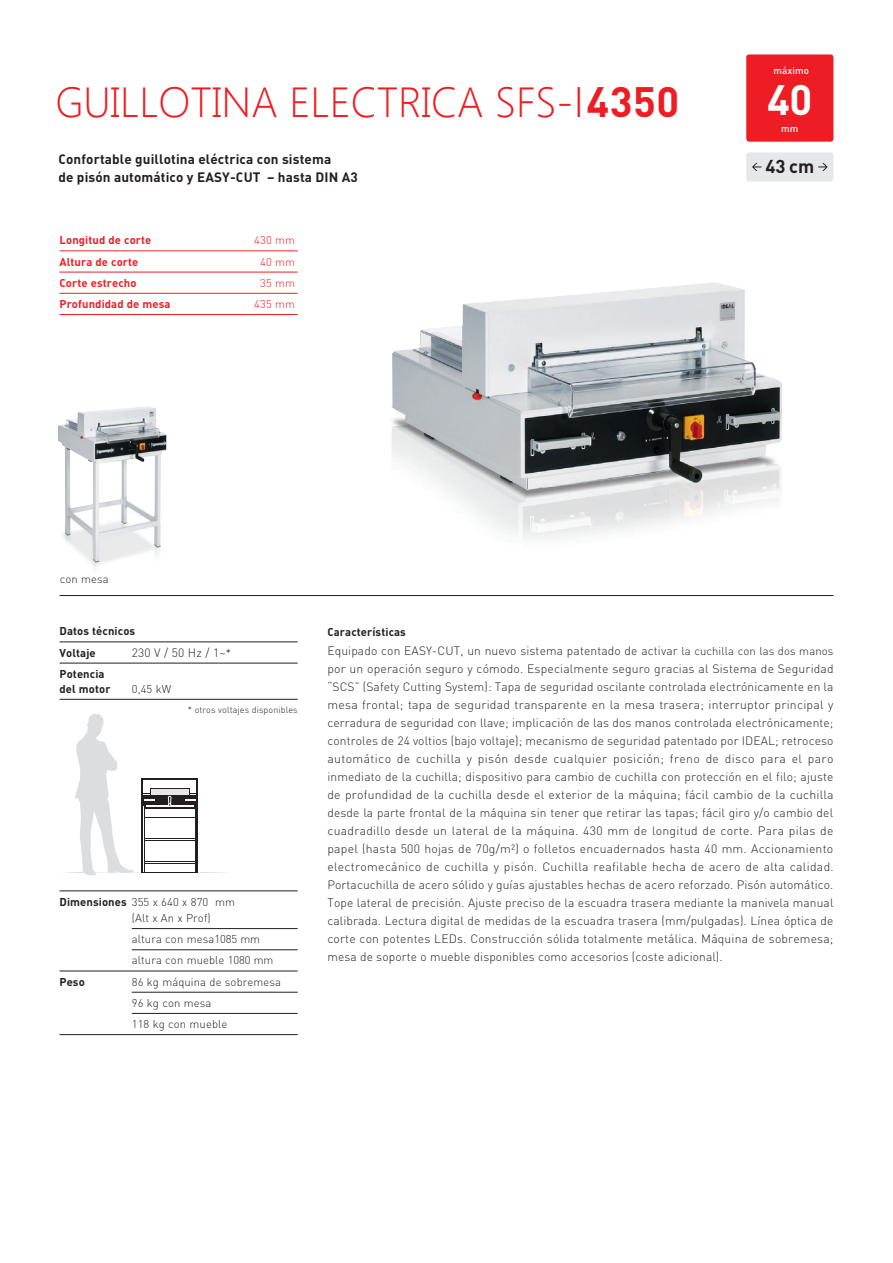
<style>
.page{position:relative;width:893px;height:1263px;background:#fff}
.page>*{position:absolute;margin:0;border:0;box-sizing:border-box;transform-origin:0 0}
.t1{font:300 42px "Segoe UI";color:#ee1d23}
.t2{font:700 42px "DIN";color:#fff}
.t3{font:700 18.45px "DIN";color:#231f20}
.t4{font:700 13.5px/18px "DIN";letter-spacing:.01em;color:#231f20}
.t5{font:300 12px/18px "DIN";letter-spacing:.01em;color:#231f20;text-align:justify}
.t6{font:300 11.25px/21.1px "DIN";letter-spacing:.01em;color:#231f20}
.t7{font:700 11.25px "DIN";letter-spacing:.01em;color:#ee1d23}
.t8{font:700 11.25px/21.1px "DIN";letter-spacing:.01em;color:#231f20}
.t9{font:300 11.25px "DIN";letter-spacing:.01em;color:#ee1d23}
.t10{font:500 9.75px "DIN";letter-spacing:.01em;color:#fff}
.t11{font:300 9px "DIN";letter-spacing:.01em;color:#231f20}
.s1{font-family:"DIN"}
.s2{font-family:"DIN";font-weight:700}
.s3{font-size:11.25px}
.s4{font-weight:700}
</style>
<div class="page">
<img style="left:391px;top:282px;width:391px;height:257px">
<hr style="left:60px;top:595px;width:773px;height:1px;background:#231f20">
<svg style="left:65px;top:714px;width:160px;height:161px"></svg>
<img style="left:58px;top:406px;width:109px;height:164px">
<div style="left:746px;top:152px;width:87px;height:29px;background:#e6e7e9;border-radius:3px"></div>
<svg style="left:752px;top:163px;width:9px;height:8px"></svg>
<svg style="left:818px;top:163px;width:10px;height:8px"></svg>
<div style="left:746px;top:54px;width:87px;height:88px;background:#ee1d23;border-radius:3px"></div>
<hr style="left:60px;top:891px;width:238px;height:1px;background:#231f20">
<hr style="left:132px;top:928px;width:166px;height:1px;background:#231f20">
<hr style="left:132px;top:949px;width:166px;height:1px;background:#231f20">
<hr style="left:60px;top:971px;width:238px;height:1px;background:#231f20">
<hr style="left:132px;top:992px;width:166px;height:1px;background:#231f20">
<hr style="left:132px;top:1013px;width:166px;height:1px;background:#231f20">
<hr style="left:60px;top:1034px;width:238px;height:1px;background:#231f20">
<hr style="left:60px;top:251px;width:238px;height:1px;background:#ee1d23">
<hr style="left:60px;top:272px;width:238px;height:1px;background:#ee1d23">
<hr style="left:60px;top:293px;width:238px;height:1px;background:#ee1d23">
<hr style="left:60px;top:314px;width:238px;height:1px;background:#ee1d23">
<hr style="left:60px;top:642px;width:238px;height:1px;background:#231f20">
<hr style="left:60px;top:663px;width:238px;height:1px;background:#231f20">
<hr style="left:60px;top:699px;width:238px;height:1px;background:#231f20">
<h1 class="t1" style="left:55px;top:71px;width:625px">GUILLOTINA ELECTRICA SFS-<span class="s1">I</span><span class="s2">4350</span></h1>
<p class="t4" style="left:58px;top:150px;width:301px">Confortable guillotina eléctrica con sistema<br>de pisón automático y EASY-CUT – hasta DIN A3</p>
<p class="t7" style="left:60px;top:233px;width:93px">Longitud de corte</p>
<p class="t9" style="left:254px;top:233px;width:42px">430 mm</p>
<p class="t7" style="left:60px;top:254px;width:80px">Altura de corte</p>
<p class="t9" style="left:260px;top:255px;width:36px">40 mm</p>
<p class="t7" style="left:60px;top:275px;width:78px">Corte estrecho</p>
<p class="t9" style="left:260px;top:276px;width:36px">35 mm</p>
<p class="t7" style="left:60px;top:296px;width:112px">Profundidad de mesa</p>
<p class="t9" style="left:254px;top:297px;width:42px">435 mm</p>
<p class="t10" style="left:774px;top:65px;width:37px">máximo</p>
<h1 class="t2" style="left:767px;top:72px;width:47px">40</h1>
<p class="t10" style="left:781px;top:122px;width:19px">mm</p>
<h2 class="t3" style="left:765px;top:154px;width:51px">43 cm</h2>
<p class="t6" style="left:60px;top:569px;width:50px">con mesa</p>
<p class="t8" style="left:60px;top:620px;width:77px">Datos técnicos<br>Voltaje</p>
<p class="t5" style="left:132px;top:643px;width:101px">230 V / 50 Hz / 1~<span class="s3">*</span></p>
<p class="t8" style="left:60px;top:666px;width:53px;line-height:15px">Potencia del motor</p>
<p class="t6" style="left:132px;top:678px;width:41px">0,45 kW</p>
<p class="t11" style="left:188px;top:704px;width:111px">* otros voltajes disponibles</p>
<p class="t6" style="left:132px;top:893px;width:105px;line-height:16.5px;text-indent:-72px"><span class="s4">Dimensiones</span> 355 x 640 x 870 mm (Alt x An x Prof)</p>
<p class="t6" style="left:132px;top:928px;width:143px">altura con mesa1085 mm altura con mueble 1080 mm</p>
<p class="t8" style="left:60px;top:970px;width:27px">Peso</p>
<p class="t6" style="left:132px;top:971px;width:151px">86 kg máquina de sobremesa<br>96 kg con mesa<br>118 kg con mueble</p>
<p class="t8" style="left:327px;top:620px;width:80px">Características</p>
<p class="t5" style="left:327px;top:642px;width:508px">Equipado con EASY-CUT, un nuevo sistema patentado de activar <span class="s3">la cuchilla con las dos manos </span>por un operación seguro y cómodo. Especialmente seguro gracias al Sistema de Seguridad “SCS” (Safety Cutting System): Tapa de seguridad oscilante controlada electrónicamente en la mesa frontal; tapa de seguridad transparente en la mesa trasera; interruptor principal y cerradura de seguridad con llave; implicación de las dos manos controlada electrónicamente; controles de 24 voltios (bajo voltaje); mecanismo de seguridad patentado por IDEAL; retroceso automático de cuchilla y pisón desde cualquier posición; freno de disco para el paro inmediato de la cuchilla; dispositivo para cambio de cuchilla con protección en el filo; ajuste de profundidad de la cuchilla desde el exterior de la máquina; fácil cambio de la cuchilla desde la parte frontal de la máquina sin tener que retirar las tapas; fácil giro y/o cambio del cuadradillo desde un lateral de la máquina. 430 mm de longitud de corte. Para pilas de papel (hasta 500 hojas de 70g/m²) o folletos encuadernados hasta 40 mm. Accionamiento electromecánico de cuchilla y pisón. Cuchilla reafilable hecha de acero de alta calidad.<br>Portacuchilla de acero sólido y guías ajustables hechas de acero reforzado. Pisón automático.<br>Tope lateral de precisión. Ajuste preciso de la escuadra trasera mediante la manivela manual calibrada. Lectura digital de medidas de la escuadra trasera (mm/pulgadas). Línea óptica de corte con potentes LEDs. Construcción sólida totalmente metálica. Máquina de sobremesa; mesa de soporte o mueble disponibles como accesorios (coste adicional).</p>
</div>
